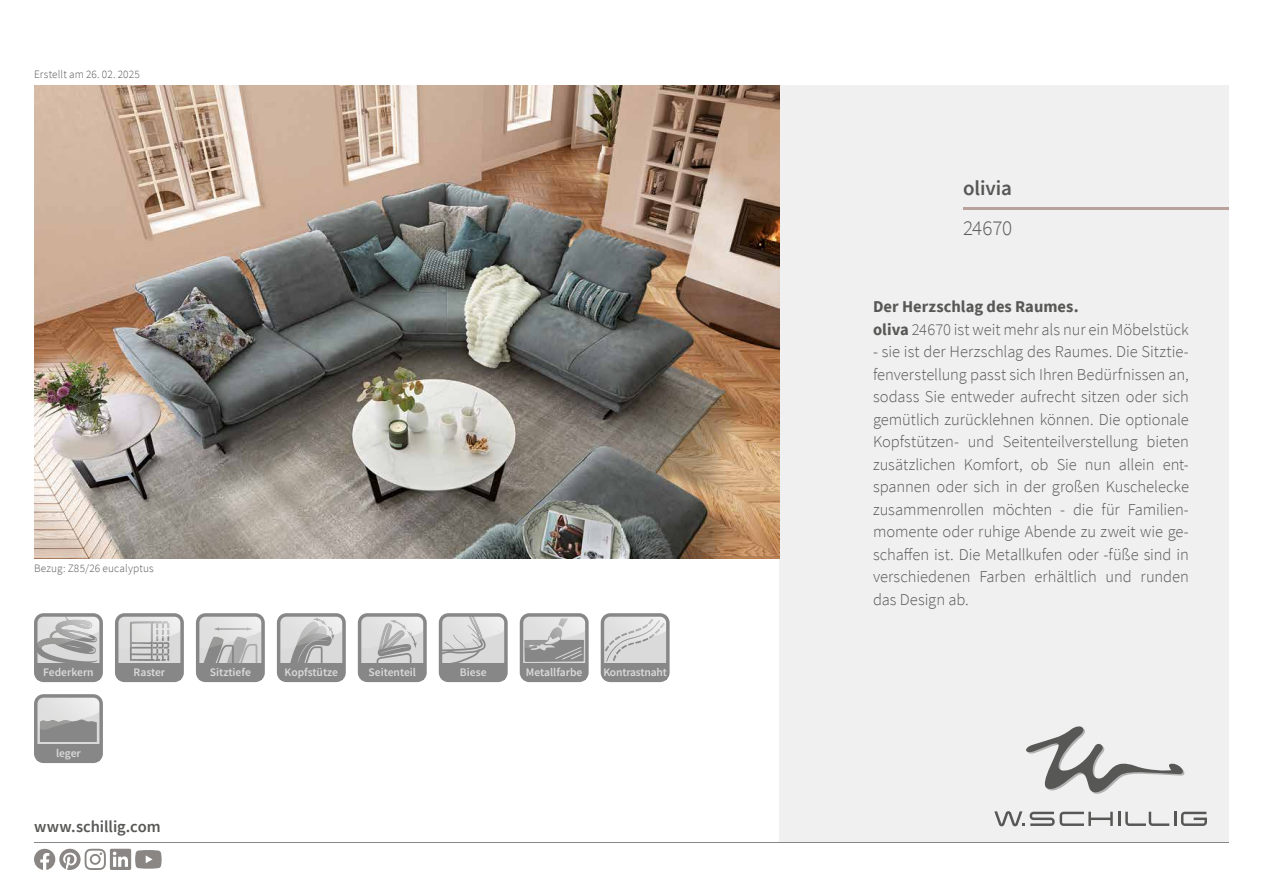
<style>
.page{position:relative;width:1263px;height:893px;background:#fff}
.page>*{position:absolute;margin:0;border:0;box-sizing:border-box;transform-origin:0 0}
.t1{font:600 21px "Source Sans Pro";letter-spacing:-.005em;color:#575756}
.t2{font:300 21px "Source Sans Pro";letter-spacing:-.01em;color:#575756}
.t3{font:300 16.5px/22.5px "Source Sans Pro";color:#575756}
.t4{font:600 16.5px "Source Sans Pro";letter-spacing:-.005em;color:#575756}
.t5{font:600 11.55px "Source Sans Pro";color:#dadada}
.t6{font:300 11.25px "Source Sans Pro";letter-spacing:.015em;color:#575756}
.s1{font-weight:700}
</style>
<div class="page">
<div style="left:780px;top:85px;width:449px;height:757px;background:#f0f0f1"></div>
<hr style="left:34px;top:842px;width:1195px;height:1px;background:#898684">
<hr style="left:963px;top:207px;width:266px;height:3px;background:#b8a29b">
<svg style="left:1026px;top:726px;width:159px;height:68px"></svg>
<svg style="left:994px;top:811px;width:213px;height:15px"></svg>
<svg style="left:34px;top:849px;width:128px;height:21px"></svg>
<img style="left:34px;top:85px;width:746px;height:473px">
<svg style="left:601px;top:613px;width:69px;height:69px;background:#c9c9c9"></svg>
<div style="left:604px;top:663px;width:62px;height:16px;background:#878787"></div>
<svg style="left:115px;top:613px;width:69px;height:69px;background:#b5b5b5"></svg>
<svg style="left:277px;top:613px;width:69px;height:69px;background:#b2b2b2"></svg>
<svg style="left:34px;top:613px;width:69px;height:69px;background:#b6b6b6"></svg>
<div style="left:37px;top:663px;width:63px;height:16px;background:#878787"></div>
<svg style="left:196px;top:613px;width:69px;height:69px;background:#b3b3b3"></svg>
<svg style="left:358px;top:613px;width:69px;height:69px;background:#b5b5b5"></svg>
<div style="left:523px;top:663px;width:62px;height:16px;background:#878787"></div>
<svg style="left:524px;top:617px;width:61px;height:46px;background:#bbb"></svg>
<div style="left:520px;top:613px;width:69px;height:69px;border:3px solid #878787;border-radius:8px"></div>
<svg style="left:439px;top:613px;width:69px;height:69px;background:#b9b9b9"></svg>
<svg style="left:34px;top:694px;width:69px;height:69px;background:#b3b3b3"></svg>
<div style="left:37px;top:744px;width:63px;height:16px;background:#878787"></div>
<p class="t6" style="left:34px;top:67px;width:107px">Erstellt am 26. 02. 2025</p>
<p class="t6" style="left:34px;top:561px;width:121px">Bezug: Z85/26 eucalyptus</p>
<p class="t5" style="left:43px;top:665px;width:52px">Federkern</p>
<p class="t5" style="left:134px;top:665px;width:33px">Raster</p>
<p class="t5" style="left:210px;top:665px;width:43px">Sitztiefe</p>
<p class="t5" style="left:285px;top:665px;width:55px">Kopfstütze</p>
<p class="t5" style="left:369px;top:665px;width:49px">Seitenteil</p>
<p class="t5" style="left:460px;top:664px;width:28px">Biese</p>
<p class="t5" style="left:526px;top:665px;width:58px">Metallfarbe</p>
<p class="t5" style="left:603px;top:665px;width:65px">Kontrastnaht</p>
<p class="t5" style="left:56px;top:746px;width:26px">leger</p>
<p class="t4" style="left:34px;top:816px;width:128px">www.schillig.com</p>
<p class="t1" style="left:963px;top:175px;width:50px">olivia</p>
<p class="t2" style="left:963px;top:215px;width:51px">24670</p>
<p class="t3" style="left:873px;top:295px;width:317px"><span class="s1">Der Herzschlag des Raumes.<br>oliva</span> 24670 ist weit mehr als nur ein Möbelstück</p>
<p class="t3" style="left:873px;top:340px;width:317px;text-align:justify">- sie ist der Herzschlag des Raumes. Die Sitztie&shy;fenverstellung passt sich Ihren Bedürfnissen an, sodass Sie entweder aufrecht sitzen oder sich gemütlich zurücklehnen können. Die optionale Kopfstützen- und Seitenteilverstellung bieten zusätzlichen Komfort, ob Sie nun allein ent&shy;spannen oder sich in der großen Kuschelecke zusammenrollen möchten - die für Familien&shy;momente oder ruhige Abende zu zweit wie ge&shy;schaffen ist. Die Metallkufen oder -füße sind in verschiedenen Farben erhältlich und runden das Design ab.</p>
</div>
